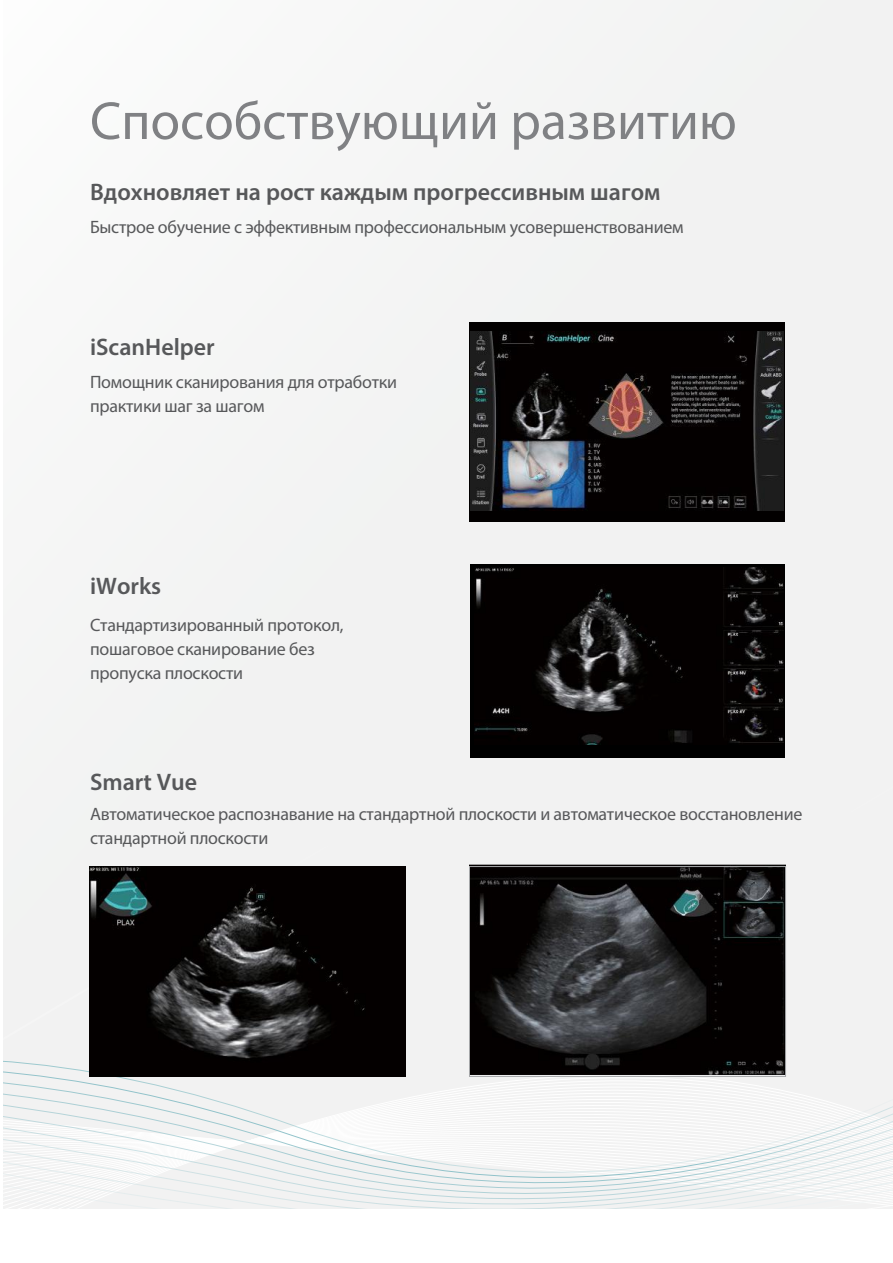
<style>
.page{position:relative;width:893px;height:1263px;background:#fff}
.page>*{position:absolute;margin:0;border:0;box-sizing:border-box;transform-origin:0 0}
.t1{font:53.85px "Myriad Pro";color:#808184}
.t2{font:600 24px "Myriad Pro";color:#57585a}
.t3{font:18px/24px "Myriad Pro";letter-spacing:-.015em;color:#57585a}
</style>
<div class="page">
<div style="left:3px;top:0;width:890px;height:864px;background:#f3f4f4"></div>
<div style="left:3px;top:727px;width:523px;height:317px;background:#f2f2f2"></div>
<div style="left:664px;top:531px;width:229px;height:393px;background:#f2f2f2"></div>
<svg style="left:3px;top:1044px;width:890px;height:165px"></svg>
<div style="left:470px;top:564px;width:314px;height:194px;background:#000"></div>
<div style="left:469px;top:323px;width:315px;height:199px;background:#020000"></div>
<img style="left:470px;top:331px;width:314px;height:179px">
<img style="left:469px;top:864px;width:316px;height:210px">
<img style="left:90px;top:866px;width:316px;height:210px">
<div style="left:469px;top:866px;width:317px;height:210px;border:1px solid #a7a9ab"></div>
<img style="left:474px;top:567px;width:310px;height:177px">
<h1 class="t1" style="left:90px;top:88px;width:648px">Способствующий развитию</h1>
<h2 class="t2" style="left:90px;top:177px;width:572px">Вдохновляет на рост каждым прогрессивным шагом</h2>
<p class="t3" style="left:90px;top:215px;width:595px">Быстрое обучение с эффективным профессиональным усовершенствованием</p>
<h2 class="t2" style="left:90px;top:332px;width:126px">iScanHelper</h2>
<p class="t3" style="left:90px;top:369px;width:309px">Помощник сканирования для отработки практики шаг за шагом</p>
<h2 class="t2" style="left:90px;top:571px;width:73px">iWorks</h2>
<p class="t3" style="left:90px;top:612px;width:255px">Стандартизированный протокол, пошаговое сканирование без пропуска плоскости</p>
<h2 class="t2" style="left:90px;top:766px;width:109px">Smart Vue</h2>
<p class="t3" style="left:90px;top:802px;width:714px">Автоматическое распознавание на стандартной плоскости и автоматическое восстановление стандартной плоскости</p>
</div>
